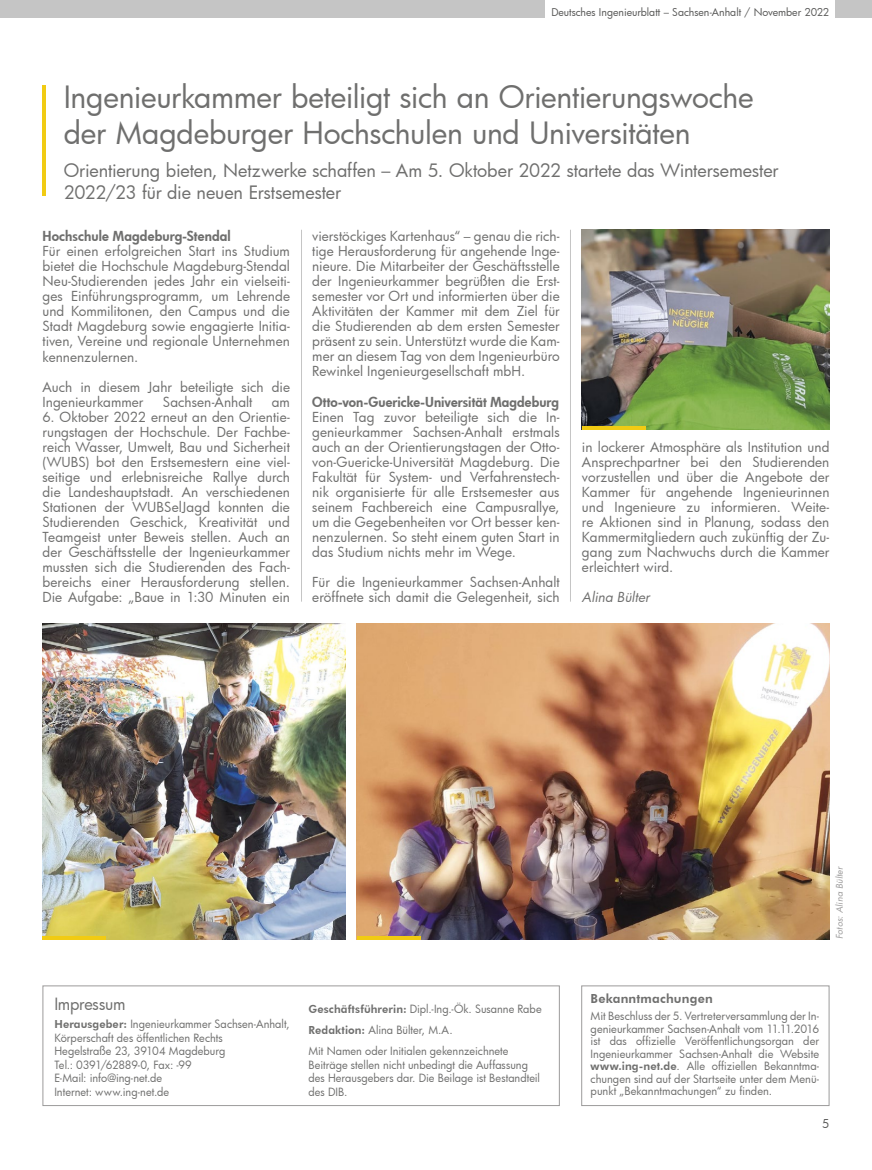
<style>
.page{position:relative;width:872px;height:1170px;background:#fff}
.page>*{position:absolute;margin:0;border:0;box-sizing:border-box;transform-origin:0 0}
.t1{font:30px/36px "Futura Bk";letter-spacing:-.01em;color:#6f6f6e}
.t2{font:18px/21.6px "Futura Bk";letter-spacing:-.005em;color:#6f6f6e}
.t3{font:16.5px "Futura Bk";letter-spacing:-.015em;color:#6f6f6e}
.t4{font:13.5px/15px "Futura Bk";color:#6f6f6e;text-align:justify}
.t5{font:13.5px "Futura Hv";letter-spacing:.005em;color:#6f6f6e}
.t6{font:italic 13.5px "Futura Bk";color:#6f6f6e}
.t7{font:800 12.45px "Futura BT";letter-spacing:.015em;color:#6f6f6e}
.t8{font:12px "Futura Bk";color:#585857}
.t9{font:11.1px/13.5px "Futura Bk";color:#6f6f6e}
.t10{font:10.5px "Futura Bk";color:#585857}
.t11{font:italic 9px "Futura Bk";letter-spacing:.01em;color:#9c9b9b}
.s1{font-family:"Futura BT";font-weight:800}
</style>
<div class="page">
<div style="left:836px;top:0;width:36px;height:17px;background:#c5c5c5"></div>
<div style="left:0;top:0;width:544px;height:17px;background:#c5c5c5"></div>
<hr style="left:43px;top:85px;width:3px;height:111px;background:#f1cb13">
<img style="left:43px;top:623px;width:303px;height:316px">
<img style="left:582px;top:230px;width:247px;height:199px">
<img style="left:357px;top:623px;width:472px;height:316px">
<hr style="left:301px;top:230px;width:1px;height:371px;background:#c5c5c5">
<hr style="left:570px;top:230px;width:1px;height:371px;background:#c5c5c5">
<div style="left:581px;top:985px;width:248px;height:120px;border:1px solid #9c9b9b"></div>
<div style="left:43px;top:985px;width:517px;height:120px;border:1px solid #9c9b9b"></div>
<svg style="left:43px;top:935px;width:63px;height:4px"></svg>
<svg style="left:357px;top:935px;width:63px;height:4px"></svg>
<hr style="left:582px;top:426px;width:64px;height:3px;background:#f1cb13">
<p class="t10" style="left:551px;top:6px;width:279px">Deutsches Ingenieurblatt – Sachsen-Anhalt / November 2022</p>
<h1 class="t1" style="left:64px;top:78px;width:691px">Ingenieurkammer beteiligt sich an Orientierungswoche der Magdeburger Hochschulen und Universitäten</h1>
<h2 class="t2" style="left:64px;top:159px;width:716px">Orientierung bieten, Netzwerke schaffen – Am 5. Oktober 2022 startete das Wintersemester<br>2022/23 für die neuen Erstsemester</h2>
<p class="t5" style="left:43px;top:227px;width:190px">Hochschule Magdeburg-Stendal</p>
<p class="t4" style="left:43px;top:244px;width:249px">Für einen erfolgreichen Start ins Studium bietet die Hochschule Magdeburg-Stendal Neu-Studierenden jedes Jahr ein vielseiti&shy;ges Einführungsprogramm, um Lehrende und Kommilitonen, den Campus und die Stadt Magdeburg sowie engagierte Initia&shy;tiven, Vereine und regionale Unternehmen kennenzulernen.</p>
<p class="t4" style="left:43px;top:379px;width:249px">Auch in diesem Jahr beteiligte sich die<br>Ingenieurkammer</p>
<p class="t4" style="left:312px;top:229px;width:249px">vierstöckiges Kartenhaus“ – genau die rich&shy;tige Herausforderung für angehende Inge&shy;nieure. Die Mitarbeiter der Geschäftsstelle der Ingenieurkammer begrüßten die Erst&shy;semester vor Ort und informierten über die Aktivitäten der Kammer mit dem Ziel für die Studierenden ab dem ersten Semester präsent zu sein. Unterstützt wurde die Kam&shy;mer an diesem Tag von dem Ingenieurbüro Rewinkel Ingenieurgesellschaft mbH.</p>
<p class="t5" style="left:312px;top:392px;width:248px">Otto-von-Guericke-Universität Magdeburg</p>
<p class="t4" style="left:312px;top:409px;width:249px">Einen Tag zuvor beteiligte sich die In&shy;genieurkammer Sachsen-Anhalt erstmals auch an der Orientierungstagen der Otto&shy;von-Guericke-Universität Magdeburg. Die Fakultät für System- und Verfahrenstech&shy;nik organisierte für alle Erstsemester aus seinem Fachbereich eine Campusrallye, um die Gegebenheiten vor Ort besser ken&shy;nenzulernen. So steht einem guten Start in das Studium nichts mehr im Wege.</p>
<p class="t4" style="left:312px;top:574px;width:249px">Für die Ingenieurkammer Sachsen-Anhalt eröffnete sich damit die Gelegenheit, sich</p>
<p class="t4" style="left:163px;top:394px;width:91px">Sachsen-Anhalt</p>
<p class="t4" style="left:272px;top:394px;width:20px">am</p>
<p class="t4" style="left:43px;top:409px;width:249px">6. Oktober 2022 erneut an den Orientie&shy;rungstagen der Hochschule. Der Fachbe&shy;reich Wasser, Umwelt, Bau und Sicherheit (WUBS) bot den Erstsemestern eine viel&shy;seitige und erlebnisreiche Rallye durch die Landeshauptstadt. An verschiedenen Stationen der WUBSelJagd konnten die Studierenden Geschick, Kreativität und Teamgeist unter Beweis stellen. Auch an der Geschäftsstelle der Ingenieurkammer mussten sich die Studierenden des Fach&shy;bereichs einer Herausforderung stellen.<br>Die Aufgabe: „Baue in 1:30 Minuten ein</p>
<p class="t4" style="left:582px;top:439px;width:249px">in lockerer Atmosphäre als Institution und Ansprechpartner bei den Studierenden vorzustellen und über die Angebote der Kammer für angehende Ingenieurinnen und Ingenieure zu informieren. Weite&shy;re Aktionen sind in Planung, sodass den Kammermitgliedern auch zukünftig der Zu&shy;gang zum Nachwuchs durch die Kammer erleichtert wird.</p>
<p class="t6" style="left:582px;top:587px;width:69px">Alina Bülter</p>
<p class="t3" style="left:54px;top:992px;width:73px">Impressum</p>
<p class="t9" style="left:54px;top:1017px;width:237px"><span class="s1">Herausgeber:</span> Ingenieurkammer Sachsen-Anhalt, Körperschaft des öffentlichen Rechts<br>Hegelstraße 23, 39104 Magdeburg<br>Tel.: 0391/62889-0, Fax: -99<br>E-Mail: info@ing-net.de<br>Internet: www.ing-net.de</p>
<p class="t9" style="left:308px;top:998px;width:235px;line-height:21px"><span class="s1">Geschäftsführerin:</span> Dipl.-Ing.-Ök. Susanne Rabe<br><span class="s1">Redaktion:</span> Alina Bülter, M.A.<br>Mit Namen oder Initialen gekennzeichnete</p>
<p class="t9" style="left:308px;top:1057px;width:233px">Beiträge stellen nicht unbedingt die Auffassung des Herausgebers dar. Die Beilage ist Bestandteil des DIB.</p>
<p class="t11" style="left:833px;top:939px;width:74px;rotate:-90deg">Fotos: Alina Bülter</p>
<p class="t7" style="left:590px;top:991px;width:124px">Bekanntmachungen</p>
<p class="t9" style="left:590px;top:1009px;width:230px;line-height:12.5px;text-align:justify">Mit Beschluss der 5. Vertreterversammlung der In&shy;genieurkammer Sachsen-Anhalt vom 11.11.2016 ist das offizielle Veröffentlichungsorgan der Ingenieurkammer Sachsen-Anhalt die Website <span class="s1">www.ing-net.de</span>. Alle offiziellen Bekanntma&shy;chungen sind auf der Startseite unter dem Menü&shy;punkt „Bekanntmachungen“ zu finden.</p>
<p class="t8" style="left:822px;top:1114px;width:9px">5</p>
</div>
